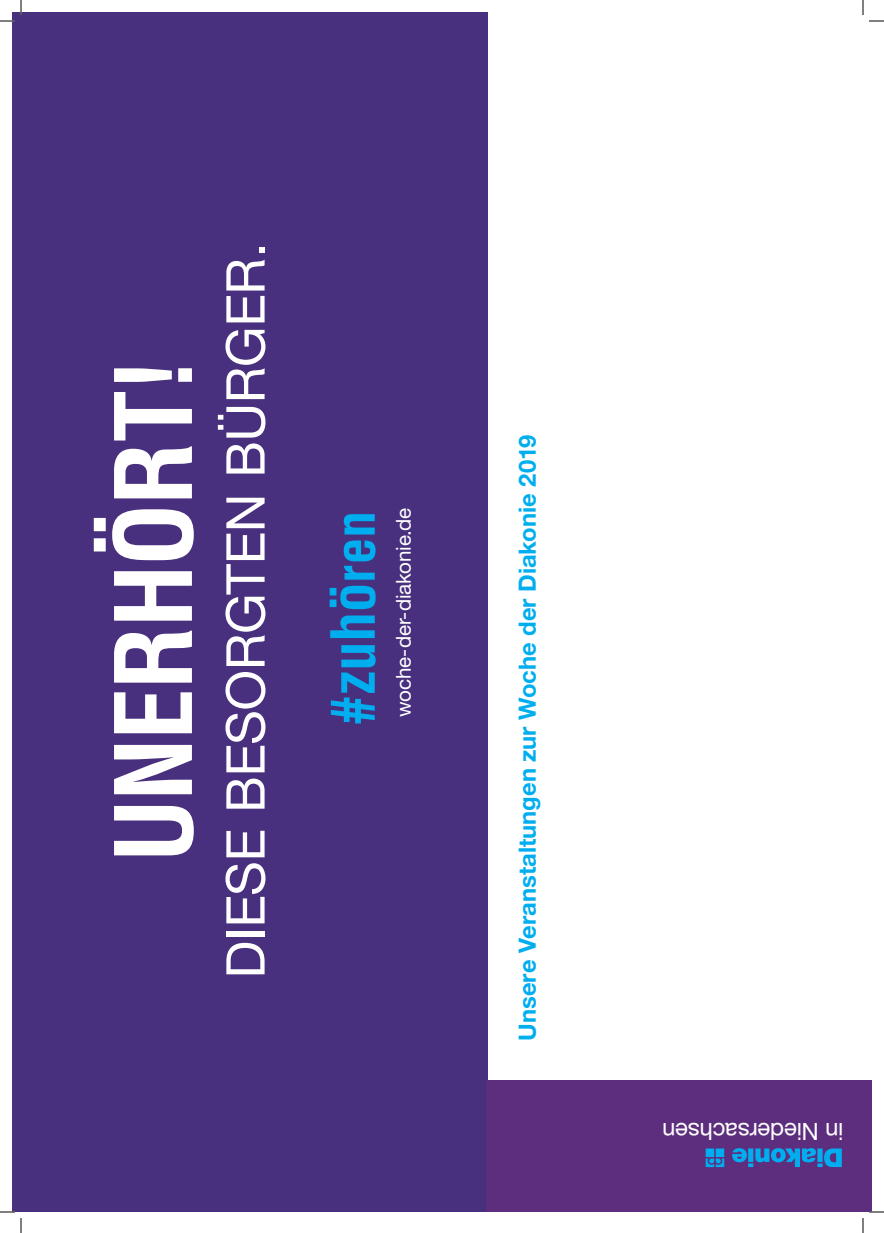
<style>
.page{position:relative;width:884px;height:1233px;background:#fff}
.page>*{position:absolute;margin:0;border:0;box-sizing:border-box;transform-origin:0 0}
.t1{font:53.5px "Helvetica Neue LT Std";letter-spacing:-.01em;color:#fff}
.t2{font:700 23.8px "Helvetica Neue LT Std";color:#00aeef}
.t3{font:23.8px "Helvetica Neue LT Std";letter-spacing:-.01em;color:#fff}
._34_Paginierung_13_5{font:20.6px "Helvetica Neue LT Std";letter-spacing:-.005em;color:#fff}
</style>
<div class="page">
<div style="left:12px;top:12px;width:476px;height:1200px;background:#48307e"></div>
<div style="left:486px;top:1080px;width:385px;height:132px;background:#5e2e7e"></div>
<svg style="left:706px;top:1148px;width:136px;height:19px"></svg>
<svg style="left:94px;top:368px;width:100px;height:487px"></svg>
<svg style="left:330px;top:514px;width:46px;height:209px"></svg>
<svg style="left:0;top:1211px;width:15px;height:1px"></svg>
<svg style="left:869px;top:1211px;width:15px;height:1px"></svg>
<svg style="left:0;top:0;width:22px;height:22px"></svg>
<svg style="left:20px;top:1218px;width:2px;height:15px"></svg>
<svg style="left:862px;top:0;width:22px;height:22px"></svg>
<svg style="left:862px;top:1218px;width:2px;height:15px"></svg>
<p class="t1" style="left:214px;top:978px;width:737px;rotate:-90deg">DIESE BESORGTEN BÜRGER.</p>
<p class="_34_Paginierung_13_5" style="left:391px;top:717px;width:211px;rotate:-90deg">woche-der-diakonie.de</p>
<p class="t2" style="left:513px;top:1040px;width:607px;rotate:-90deg">Unsere Veranstaltungen zur Woche der Diakonie 2019</p>
<p class="t3" style="left:843px;top:1146px;width:183px;rotate:-180deg">in Niedersachsen</p>
</div>
